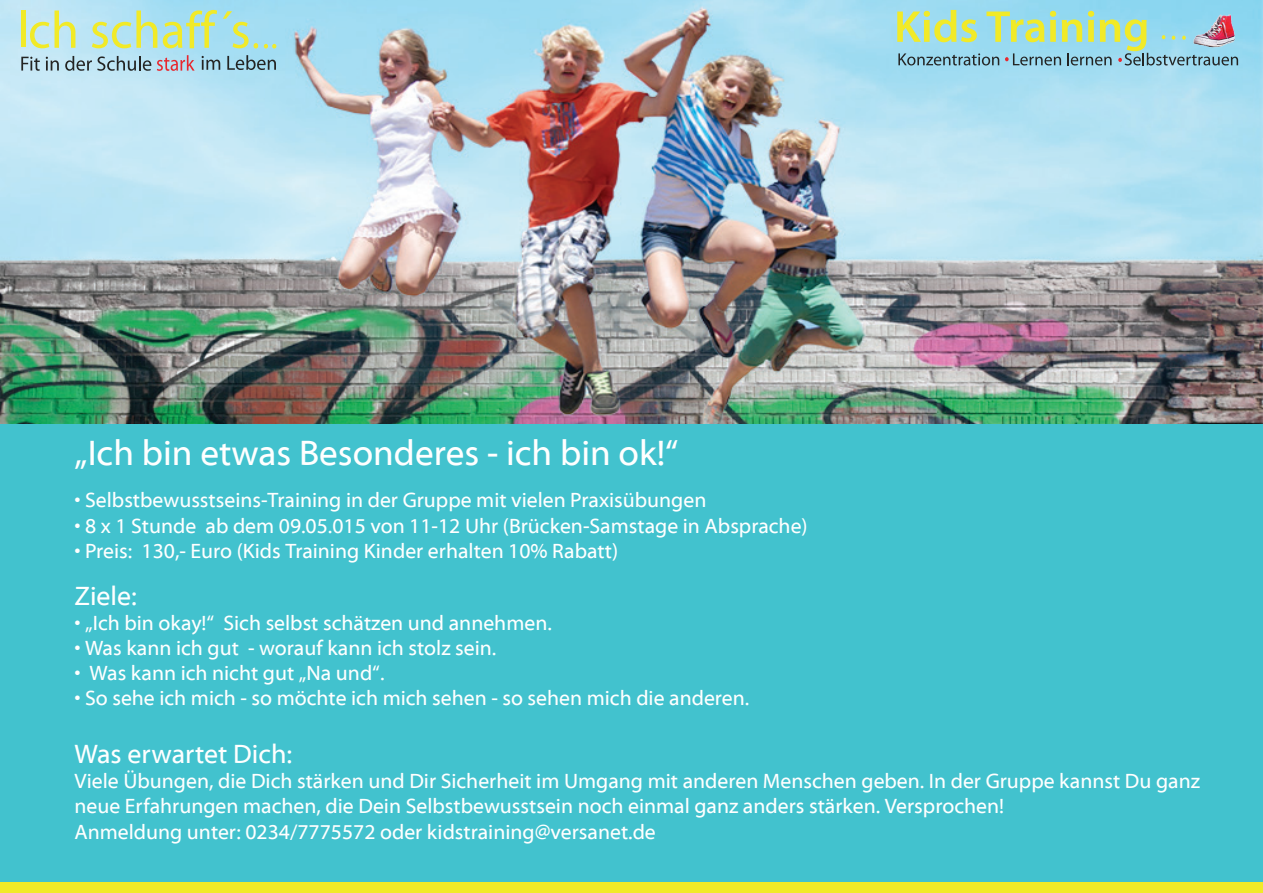
<style>
.page{position:relative;width:1263px;height:893px;background:#fff}
.page>*{position:absolute;margin:0;border:0;box-sizing:border-box;transform-origin:0 0}
.t1{font:36px "Myriad Web Pro";color:#fff}
.t2{font:27px "Myriad Web Pro";color:#fff}
.t3{font:21px/25.2px "Myriad Web Pro";color:#fff}
</style>
<div class="page">
<img style="left:1px;top:1px;width:1261px;height:423px">
<div style="left:0;top:424px;width:1263px;height:464px;background:#42c2ce"></div>
<svg style="left:897px;top:10px;width:341px;height:55px;background:#a2d0ba"></svg>
<svg style="left:30px;top:22px;width:19px;height:26px"></svg>
<svg style="left:55px;top:11px;width:20px;height:37px"></svg>
<svg style="left:92px;top:11px;width:65px;height:37px;background:#c3e4b9"></svg>
<svg style="left:163px;top:10px;width:54px;height:38px;background:#bee1ad"></svg>
<svg style="left:223px;top:11px;width:35px;height:37px"></svg>
<svg style="left:21px;top:57px;width:19px;height:14px"></svg>
<svg style="left:46px;top:57px;width:13px;height:14px"></svg>
<svg style="left:65px;top:56px;width:86px;height:15px"></svg>
<svg style="left:202px;top:56px;width:18px;height:14px"></svg>
<svg style="left:227px;top:55px;width:49px;height:15px"></svg>
<svg style="left:264px;top:44px;width:12px;height:5px"></svg>
<div style="left:21px;top:11px;width:5px;height:36px;background:#f1ea28"></div>
<svg style="left:157px;top:55px;width:38px;height:16px"></svg>
<img style="left:1166px;top:0;width:79px;height:58px">
<div style="left:0;top:882px;width:1263px;height:11px;background:#f1ea28"></div>
<h1 class="t1" style="left:74px;top:434px;width:605px">„Ich bin etwas Besonderes - ich bin ok!“</h1>
<p class="t3" style="left:74px;top:488px;width:633px">• Selbstbewusstseins-Training in der Gruppe mit vielen Praxisübungen</p>
<p class="t3" style="left:74px;top:513px;width:735px">• 8 x 1 Stunde ab dem 09.05.015 von 11-12 Uhr (Brücken-Samstage in Absprache)</p>
<p class="t3" style="left:74px;top:539px;width:545px">• Preis: 130,- Euro (Kids Training Kinder erhalten 10% Rabatt)</p>
<p class="t2" style="left:74px;top:581px;width:64px">Ziele:</p>
<p class="t3" style="left:74px;top:611px;width:479px">• „Ich bin okay!“ Sich selbst schätzen und annehmen.</p>
<p class="t3" style="left:74px;top:636px;width:423px">• Was kann ich gut - worauf kann ich stolz sein.</p>
<p class="t3" style="left:74px;top:661px;width:312px">• Was kann ich nicht gut „Na und“.</p>
<p class="t3" style="left:74px;top:686px;width:676px">• So sehe ich mich - so möchte ich mich sehen - so sehen mich die anderen.</p>
<p class="t2" style="left:74px;top:739px;width:219px">Was erwartet Dich:</p>
<p class="t3" style="left:74px;top:769px;width:1127px">Viele Übungen, die Dich stärken und Dir Sicherheit im Umgang mit anderen Menschen geben. In der Gruppe kannst Du ganz neue Erfahrungen machen, die Dein Selbstbewusstsein noch einmal ganz anders stärken. Versprochen!<br>Anmeldung unter: 0234/7775572 oder kidstraining@versanet.de</p>
</div>
